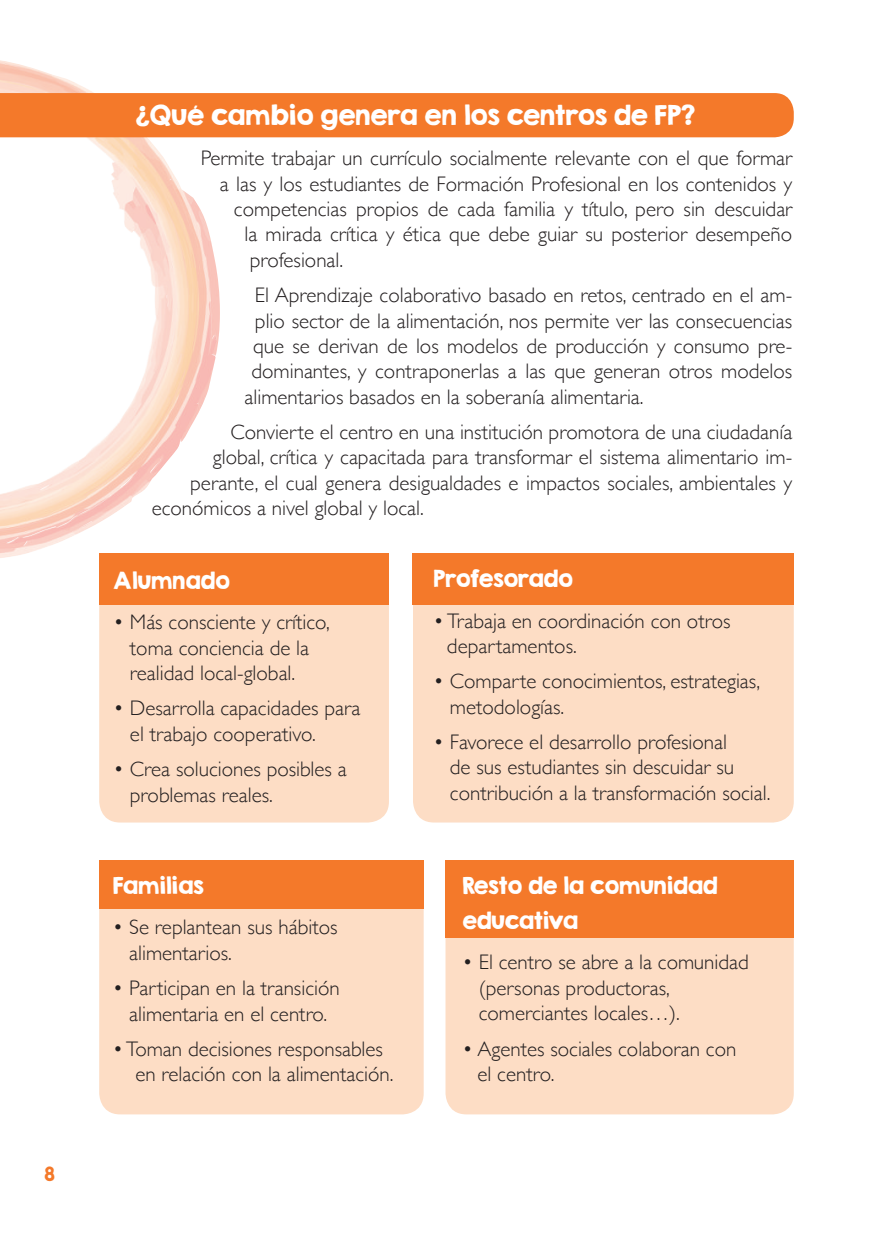
<style>
.page{position:relative;width:893px;height:1241px;background:#fff}
.page>*{position:absolute;margin:0;border:0;box-sizing:border-box;transform-origin:0 0}
.t1{font:24.5px "KG Second Chances Solid";color:#fff}
.t2{font:300 21px/25.4px "Gill Sans";color:#231f20}
.t3{font:21px/35px "KG Second Chances Solid";color:#fff}
.t4{font:17.5px "KG Second Chances Solid";color:#f4792a}
</style>
<div class="page">
<img style="left:0;top:60px;width:220px;height:498px">
<div style="left:99px;top:870px;width:325px;height:244px;background:#fdddc5;border-radius:21px"></div>
<div style="left:99px;top:859px;width:325px;height:49px;background:#f4792a"></div>
<div style="left:445px;top:871px;width:349px;height:243px;background:#fdddc5;border-radius:21px"></div>
<div style="left:445px;top:860px;width:349px;height:78px;background:#f4792a"></div>
<div style="left:0;top:93px;width:794px;height:44px;background:#f4792a"></div>
<div style="left:413px;top:558px;width:381px;height:264px;background:#fdddc5;border-radius:21px"></div>
<div style="left:99px;top:564px;width:290px;height:258px;background:#fdddc5;border-radius:21px"></div>
<div style="left:413px;top:553px;width:381px;height:52px;background:#f4792a"></div>
<div style="left:99px;top:553px;width:290px;height:52px;background:#f4792a"></div>
<p class="t4" style="left:44px;top:1162px;width:12px">8</p>
<p class="t1" style="left:136px;top:99px;width:561px">¿Qué cambio genera en los centros de FP?</p>
<p class="t2" style="left:201px;top:145px;width:593px">Permite trabajar un currículo socialmente relevante con el que formar</p>
<p class="t2" style="left:220px;top:170px;width:574px">a las y los estudiantes de Formación Profesional en los contenidos y</p>
<p class="t2" style="left:234px;top:195px;width:560px">competencias propios de cada familia y título, pero sin descuidar</p>
<p class="t2" style="left:244px;top:221px;width:549px">la mirada crítica y ética que debe guiar su posterior desempeño</p>
<p class="t2" style="left:250px;top:246px;width:95px">profesional.</p>
<p class="t2" style="left:255px;top:281px;width:539px">El Aprendizaje colaborativo basado en retos, centrado en el am-</p>
<p class="t2" style="left:255px;top:307px;width:539px">plio sector de la alimentación, nos permite ver las consecuencias</p>
<p class="t2" style="left:253px;top:332px;width:541px">que se derivan de los modelos de producción y consumo pre-</p>
<p class="t2" style="left:251px;top:357px;width:542px">dominantes, y contraponerlas a las que generan otros modelos</p>
<p class="t2" style="left:244px;top:383px;width:401px">alimentarios basados en la soberanía alimentaria.</p>
<p class="t2" style="left:230px;top:418px;width:563px">Convierte el centro en una institución promotora de una ciudadanía</p>
<p class="t2" style="left:213px;top:444px;width:581px">global, crítica y capacitada para transformar el sistema alimentario im-</p>
<p class="t2" style="left:190px;top:469px;width:604px">perante, el cual genera desigualdades e impactos sociales, ambientales y</p>
<p class="t2" style="left:152px;top:494px;width:274px">económicos a nivel global y local.</p>
<p class="t3" style="left:114px;top:562px;width:118px">Alumnado</p>
<p class="t2" style="left:130px;top:608px;width:201px;text-indent:-16px">• Más consciente y crítico, toma conciencia de la realidad local-global.</p>
<p class="t2" style="left:130px;top:694px;width:232px;text-indent:-16px">• Desarrolla capacidades para el trabajo cooperativo.</p>
<p class="t2" style="left:130px;top:755px;width:218px;text-indent:-16px">• Crea soluciones posibles a problemas reales.</p>
<p class="t3" style="left:113px;top:867px;width:92px">Familias</p>
<p class="t2" style="left:129px;top:913px;width:210px;text-indent:-16px">• Se replantean sus hábitos alimentarios.</p>
<p class="t2" style="left:113px;top:974px;width:228px;text-align:center">• Participan en la transición alimentaria en el centro.</p>
<p class="t2" style="left:135px;top:1035px;width:260px;text-indent:-22px">• Toman decisiones responsables en relación con la alimentación.</p>
<p class="t3" style="left:434px;top:561px;width:141px">Profesorado</p>
<p class="t2" style="left:447px;top:607px;width:285px;text-indent:-13px">• Trabaja en coordinación con otros departamentos.</p>
<p class="t2" style="left:450px;top:667px;width:312px;text-indent:-16px">• Comparte conocimientos, estrategias, metodologías.</p>
<p class="t2" style="left:450px;top:728px;width:322px;text-indent:-16px">• Favorece el desarrollo profesional<br>de sus estudiantes sin descuidar su contribución a la transformación social.</p>
<p class="t3" style="left:462px;top:867px;width:257px">Resto de la comunidad educativa</p>
<p class="t2" style="left:479px;top:948px;width:272px;text-indent:-16px">• El centro se abre a la comunidad (personas productoras, comerciantes locales…).</p>
<p class="t2" style="left:477px;top:1034px;width:260px;text-indent:-15px">• Agentes sociales colaboran con el centro.</p>
</div>
